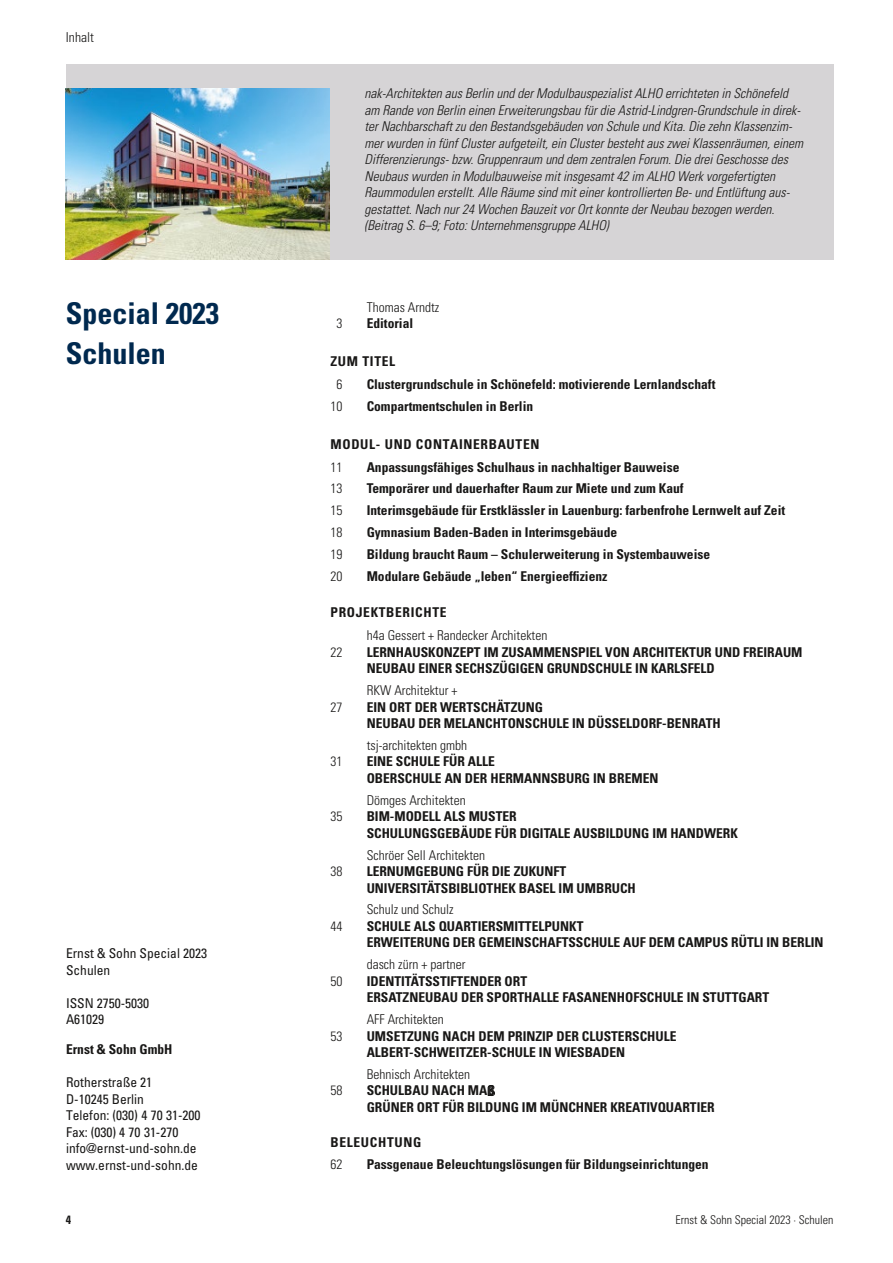
<style>
.page{position:relative;width:893px;height:1263px;background:#fff}
.page>*{position:absolute;margin:0;border:0;box-sizing:border-box;transform-origin:0 0}
.t1{font:700 condensed 30px/40.5px "Univers LT Std";color:#00294f}
.t2{font:300 condensed 13.65px "Univers LT Std";color:#181716}
.t3{font:700 condensed 13.5px/16.5px "Univers LT Std";color:#181716}
.t4{font:italic 300 condensed 13.5px/16.5px "Univers LT Std";color:#181716}
.t5{font:300 condensed 13.5px "Univers LT Std";color:#181716}
.t6{font:condensed 13.5px/16.5px "Univers LT Std";color:#181716}
.t7{font:700 condensed 13.5px "Univers LT Std";letter-spacing:.05em;color:#181716}
.t8{font:300 condensed 12px "Univers LT Std";color:#181716}
.t9{font:700 condensed 12px "Univers LT Std";color:#181716}
</style>
<div class="page">
<div style="left:66px;top:64px;width:767px;height:195px;background:#d6d4d6"></div>
<img style="left:66px;top:88px;width:264px;height:171px">
<p class="t2" style="left:66px;top:29px;width:30px">Inhalt</p>
<h1 class="t1" style="left:66px;top:293px;width:155px">Special 2023<br>Schulen</h1>
<p class="t6" style="left:66px;top:945px;width:142px">Ernst &amp; Sohn Special 2023<br>Schulen</p>
<p class="t6" style="left:66px;top:994px;width:85px">ISSN 2750-5030<br>A61029</p>
<p class="t3" style="left:66px;top:1041px;width:108px">Ernst &amp; Sohn GmbH</p>
<p class="t6" style="left:66px;top:1074px;width:136px">Rotherstraße 21<br>D-10245 Berlin<br>Telefon: (030) 4 70 31-200<br>Fax: (030) 4 70 31-270 info@ernst-und-sohn.de www.ernst-und-sohn.de</p>
<p class="t4" style="left:365px;top:85px;width:440px">nak-Architekten aus Berlin und der Modulbauspezialist ALHO errichteten in Schönefeld am Rande von Berlin einen Erweiterungsbau für die Astrid-Lindgren-Grundschule in direk&shy;ter Nachbarschaft zu den Bestandsgebäuden von Schule und Kita. Die zehn Klassenzim&shy;mer wurden in fünf Cluster aufgeteilt, ein Cluster besteht aus zwei Klassenräumen, einem Differenzierungs- bzw. Gruppenraum und dem zentralen Forum. Die drei Geschosse des Neubaus wurden in Modulbauweise mit insgesamt 42 im ALHO Werk vorgefertigten Raummodulen erstellt. Alle Räume sind mit einer kontrollierten Be- und Entlüftung aus&shy;gestattet. Nach nur 24 Wochen Bauzeit vor Ort konnte der Neubau bezogen werden. (Beitrag S. 6–9; Foto: Unternehmensgruppe ALHO)</p>
<p class="t5" style="left:367px;top:299px;width:74px">Thomas Arndtz</p>
<p class="t5" style="left:337px;top:315px;width:7px">3</p>
<p class="t3" style="left:367px;top:315px;width:48px">Editorial</p>
<p class="t7" style="left:331px;top:353px;width:66px">ZUM TITEL</p>
<p class="t5" style="left:337px;top:376px;width:7px">6</p>
<p class="t3" style="left:367px;top:376px;width:350px">Clustergrundschule in Schönefeld: motivierende Lernlandschaft</p>
<p class="t5" style="left:331px;top:398px;width:13px">10</p>
<p class="t3" style="left:367px;top:398px;width:168px">Compartmentschulen in Berlin</p>
<p class="t7" style="left:331px;top:436px;width:210px">MODUL- UND CONTAINERBAUTEN</p>
<p class="t5" style="left:331px;top:459px;width:13px">11</p>
<p class="t3" style="left:367px;top:458px;width:314px">Anpassungsfähiges Schulhaus in nachhaltiger Bauweise</p>
<p class="t5" style="left:331px;top:480px;width:13px">13</p>
<p class="t3" style="left:367px;top:480px;width:318px">Temporärer und dauerhafter Raum zur Miete und zum Kauf</p>
<p class="t5" style="left:331px;top:502px;width:13px">15</p>
<p class="t3" style="left:367px;top:502px;width:420px">Interimsgebäude für Erstklässler in Lauenburg: farbenfrohe Lernwelt auf Zeit</p>
<p class="t5" style="left:331px;top:524px;width:13px">18</p>
<p class="t3" style="left:367px;top:524px;width:252px">Gymnasium Baden-Baden in Interimsgebäude</p>
<p class="t5" style="left:331px;top:546px;width:13px">19</p>
<p class="t3" style="left:367px;top:546px;width:345px">Bildung braucht Raum – Schulerweiterung in Systembauweise</p>
<p class="t5" style="left:331px;top:568px;width:13px">20</p>
<p class="t3" style="left:367px;top:567px;width:242px">Modulare Gebäude „leben“ Energieeffizienz</p>
<p class="t7" style="left:331px;top:604px;width:117px">PROJEKTBERICHTE</p>
<p class="t5" style="left:367px;top:627px;width:182px">h4a Gessert + Randecker Architekten</p>
<p class="t5" style="left:331px;top:644px;width:13px">22</p>
<p class="t3" style="left:367px;top:644px;width:437px">LERNHAUSKONZEPT IM ZUSAMMENSPIEL VON ARCHITEKTUR UND FREIRAUM<br>NEUBAU EINER SECHSZÜGIGEN GRUNDSCHULE IN KARLSFELD</p>
<p class="t5" style="left:367px;top:682px;width:92px">RKW Architektur +</p>
<p class="t5" style="left:331px;top:699px;width:13px">27</p>
<p class="t3" style="left:367px;top:698px;width:355px">EIN ORT DER WERTSCHÄTZUNG<br>NEUBAU DER MELANCHTONSCHULE IN DÜSSELDORF-BENRATH</p>
<p class="t5" style="left:367px;top:737px;width:102px">tsj-architekten gmbh</p>
<p class="t5" style="left:331px;top:754px;width:13px">31</p>
<p class="t3" style="left:367px;top:753px;width:293px">EINE SCHULE FÜR ALLE<br>OBERSCHULE AN DER HERMANNSBURG IN BREMEN</p>
<p class="t5" style="left:367px;top:792px;width:100px">Dömges Architekten</p>
<p class="t5" style="left:331px;top:808px;width:13px">35</p>
<p class="t3" style="left:367px;top:808px;width:373px">BIM-MODELL ALS MUSTER<br>SCHULUNGSGEBÄUDE FÜR DIGITALE AUSBILDUNG IM HANDWERK</p>
<p class="t5" style="left:367px;top:847px;width:120px">Schröer Sell Architekten</p>
<p class="t5" style="left:331px;top:863px;width:13px">38</p>
<p class="t3" style="left:367px;top:863px;width:271px">LERNUMGEBUNG FÜR DIE ZUKUNFT<br>UNIVERSITÄTSBIBLIOTHEK BASEL IM UMBRUCH</p>
<p class="t5" style="left:367px;top:901px;width:88px">Schulz und Schulz</p>
<p class="t5" style="left:331px;top:918px;width:13px">44</p>
<p class="t3" style="left:367px;top:918px;width:458px">SCHULE ALS QUARTIERSMITTELPUNKT<br>ERWEITERUNG DER GEMEINSCHAFTSSCHULE AUF DEM CAMPUS RÜTLI IN BERLIN</p>
<p class="t5" style="left:367px;top:956px;width:100px">dasch zürn + partner</p>
<p class="t5" style="left:331px;top:973px;width:13px">50</p>
<p class="t3" style="left:367px;top:973px;width:404px">IDENTITÄTSSTIFTENDER ORT<br>ERSATZNEUBAU DER SPORTHALLE FASANENHOFSCHULE IN STUTTGART</p>
<p class="t5" style="left:367px;top:1011px;width:79px">AFF Architekten</p>
<p class="t5" style="left:331px;top:1028px;width:13px">53</p>
<p class="t3" style="left:367px;top:1027px;width:311px">UMSETZUNG NACH DEM PRINZIP DER CLUSTERSCHULE<br>ALBERT-SCHWEITZER-SCHULE IN WIESBADEN</p>
<p class="t5" style="left:367px;top:1066px;width:105px">Behnisch Architekten</p>
<p class="t5" style="left:331px;top:1082px;width:13px">58</p>
<p class="t3" style="left:367px;top:1082px;width:349px">SCHULBAU NACH MAß<br>GRÜNER ORT FÜR BILDUNG IM MÜNCHNER KREATIVQUARTIER</p>
<p class="t7" style="left:331px;top:1134px;width:92px">BELEUCHTUNG</p>
<p class="t5" style="left:331px;top:1156px;width:13px">62</p>
<p class="t3" style="left:367px;top:1156px;width:343px">Passgenaue Beleuchtungslösungen für Bildungseinrichtungen</p>
<p class="t9" style="left:66px;top:1213px;width:7px">4</p>
<p class="t8" style="left:675px;top:1212px;width:159px">Ernst &amp; Sohn Special 2023 · Schulen</p>
</div>
